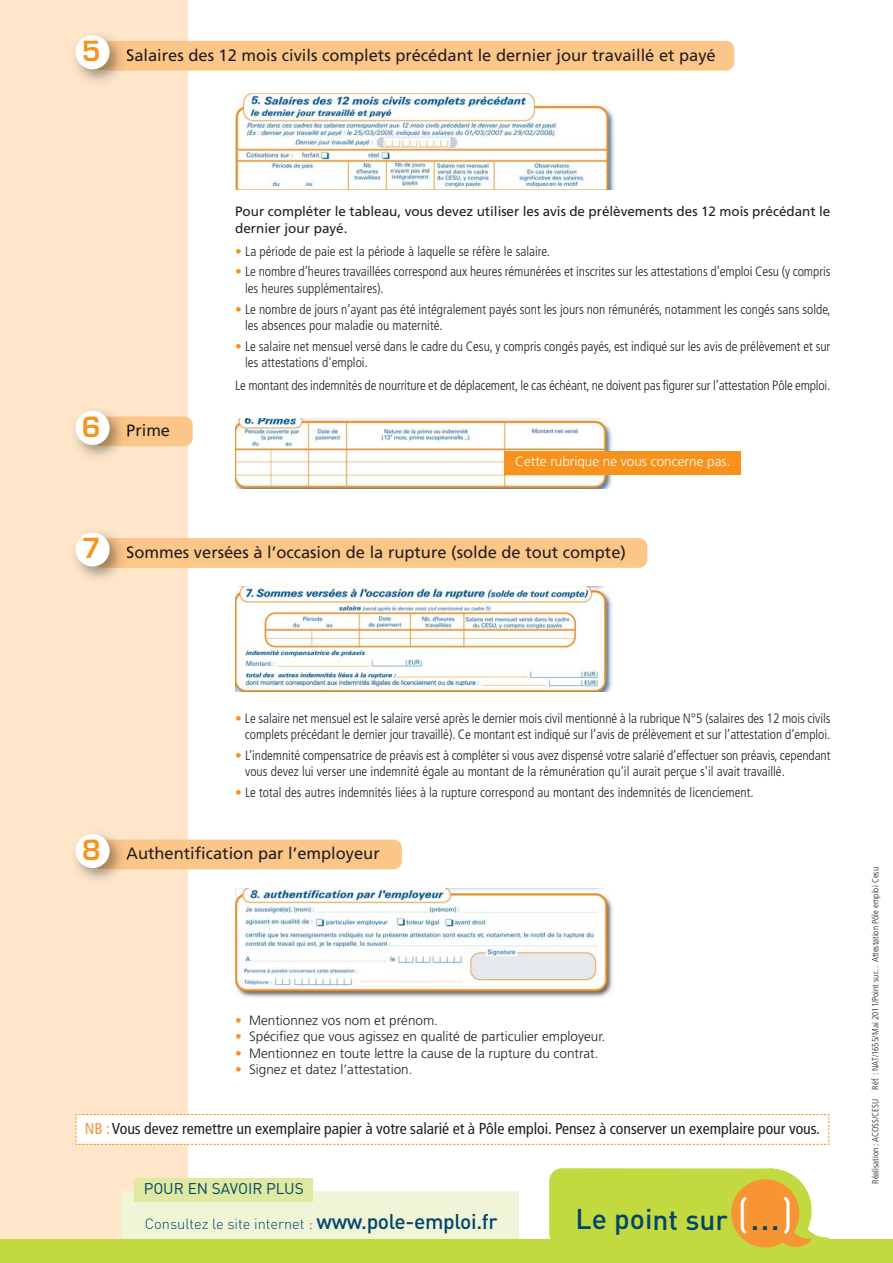
<style>
.page{position:relative;width:893px;height:1263px;background:#fff}
.page>*{position:absolute;margin:0;border:0;box-sizing:border-box;transform-origin:0 0}
.t1{font:500 28.2px "DIN";color:#00446b}
.t2{font:16.5px "Frutiger";color:#231f20}
.t3{font:condensed 15.75px "Frutiger";color:#231f20}
.t4{font:15.3px "DIN";color:#00446b}
.t5{font:300 14.7px "DIN";color:#00446b}
.t6{font:300 condensed 13.5px/16.5px "Frutiger";letter-spacing:-.005em;color:#231f20}
.t7{font:300 13.5px "Frutiger";color:#231f20}
.t8{font:13.5px/16.5px "Frutiger";color:#231f20}
.t9{font:300 13.5px "Frutiger";color:#fff}
.t10{font:300 condensed 9px "Frutiger";color:#231f20}
.s1{font-family:"Eurostile";font-weight:600;font-size:27px;color:#f7931d}
.s2{color:#f7931d}
.s3{color:#f79433}
.s4{font-weight:500;font-size:21px}
.s5{font-weight:400;font-size:41.4px;color:#fff}
.s6{font-weight:400;font-size:41.4px}
</style>
<div class="page">
<div style="left:0;top:0;width:187px;height:1249px;background:#ffe5ca"></div>
<div style="left:121px;top:1191px;width:397px;height:72px;background:#f0f5d8"></div>
<div style="left:135px;top:1178px;width:178px;height:24px;background:#dfe9a2"></div>
<div style="left:0;top:1239px;width:893px;height:24px;background:#c3d940"></div>
<img style="left:235px;top:889px;width:380px;height:108px">
<div style="left:92px;top:41px;width:642px;height:30px;background:#fdc689;border-radius:9px"></div>
<img style="left:75px;top:35px;width:54px;height:47px">
<img style="left:92px;top:67px;width:9px;height:4px">
<svg style="left:127px;top:48px;width:2px;height:13px"></svg>
<div style="left:76px;top:35px;width:34px;height:34px;background:#fff;border-radius:50%"></div>
<img style="left:235px;top:93px;width:380px;height:97px">
<div style="left:92px;top:839px;width:310px;height:30px;background:#fdc689;border-radius:9px"></div>
<img style="left:75px;top:834px;width:54px;height:46px">
<img style="left:92px;top:866px;width:9px;height:3px">
<img style="left:126px;top:847px;width:3px;height:16px">
<div style="left:76px;top:834px;width:34px;height:34px;background:#fff;border-radius:50%"></div>
<div style="left:92px;top:416px;width:101px;height:30px;background:#fdc689;border-radius:9px"></div>
<img style="left:75px;top:411px;width:54px;height:46px">
<img style="left:92px;top:443px;width:9px;height:3px">
<svg style="left:128px;top:424px;width:1px;height:13px"></svg>
<div style="left:76px;top:411px;width:34px;height:34px;background:#fff;border-radius:50%"></div>
<img style="left:235px;top:418px;width:378px;height:71px">
<div style="left:92px;top:538px;width:555px;height:30px;background:#fdc689;border-radius:9px"></div>
<img style="left:75px;top:532px;width:52px;height:47px">
<img style="left:92px;top:564px;width:9px;height:4px">
<svg style="left:127px;top:546px;width:2px;height:12px"></svg>
<div style="left:76px;top:532px;width:34px;height:34px;background:#fff;border-radius:50%"></div>
<img style="left:235px;top:587px;width:378px;height:105px">
<div style="left:505px;top:451px;width:236px;height:24px;background:#f7931d"></div>
<div style="left:549px;top:1168px;width:235px;height:78px;background:#c3d940;border-radius:13px"></div>
<svg style="left:730px;top:1168px;width:99px;height:80px"></svg>
<svg style="left:75px;top:1114px;width:755px;height:31px"></svg>
<p class="t2" style="left:82px;top:48px;width:635px"><span class="s1">5</span> Salaires des 12 mois civils complets précédant le dernier jour travaillé et payé</p>
<p class="t2" style="left:82px;top:424px;width:90px"><span class="s1">6</span> Prime</p>
<p class="t8" style="left:235px;top:204px;width:597px">Pour compléter le tableau, vous devez utiliser les avis de prélèvements des 12 mois précédant le dernier jour payé.</p>
<p class="t6" style="left:235px;top:244px;width:316px"><span class="s2">•</span> La période de paie est la période à laquelle se réfère le salaire.</p>
<p class="t6" style="left:245px;top:265px;width:587px;text-indent:-10px"><span class="s2">•</span> Le nombre d’heures travaillées correspond aux heures rémunérées et inscrites sur les attestations d’emploi Cesu (y compris les heures supplémentaires).</p>
<p class="t6" style="left:245px;top:302px;width:587px;text-indent:-10px"><span class="s2">•</span> Le nombre de jours n’ayant pas été intégralement payés sont les jours non rémunérés, notamment les congés sans solde, les absences pour maladie ou maternité.</p>
<p class="t6" style="left:245px;top:339px;width:587px;text-indent:-10px"><span class="s2">•</span> Le salaire net mensuel versé dans le cadre du Cesu, y compris congés payés, est indiqué sur les avis de prélèvement et sur les attestations d'emploi.</p>
<p class="t6" style="left:235px;top:378px;width:597px">Le montant des indemnités de nourriture et de déplacement, le cas échéant, ne doivent pas figurer sur l’attestation Pôle emploi.</p>
<p class="t9" style="left:515px;top:456px;width:217px">Cette rubrique ne vous concerne pas.</p>
<p class="t2" style="left:82px;top:546px;width:546px"><span class="s1">7</span> Sommes versées à l’occasion de la rupture (solde de tout compte)</p>
<p class="t6" style="left:235px;top:711px;width:597px;text-align:right"><span class="s2">•</span> Le salaire net mensuel est le salaire versé après le dernier mois civil mentionné à la rubrique N°5 (salaires des 12 mois civils complets précédant le dernier jour travaillé). Ce montant est indiqué sur l’avis de prélèvement et sur l’attestation d’emploi.</p>
<p class="t6" style="left:245px;top:748px;width:587px;text-indent:-10px"><span class="s2">•</span> L’indemnité compensatrice de préavis est à compléter si vous avez dispensé votre salarié d’effectuer son préavis, cependant vous devez lui verser une indemnité égale au montant de la rémunération qu'il aurait perçue s'il avait travaillé.</p>
<p class="t6" style="left:235px;top:785px;width:520px"><span class="s2">•</span> Le total des autres indemnités liées à la rupture correspond au montant des indemnités de licenciement.</p>
<p class="t2" style="left:82px;top:847px;width:299px"><span class="s1">8</span> Authentification par l’employeur</p>
<p class="t7" style="left:235px;top:1015px;width:204px"><span class="s2">•</span> Mentionnez vos nom et prénom.</p>
<p class="t7" style="left:235px;top:1031px;width:372px"><span class="s2">•</span> Spécifiez que vous agissez en qualité de particulier employeur.</p>
<p class="t7" style="left:235px;top:1048px;width:365px"><span class="s2">•</span> Mentionnez en toute lettre la cause de la rupture du contrat.</p>
<p class="t7" style="left:235px;top:1064px;width:179px"><span class="s2">•</span> Signez et datez l’attestation.</p>
<p class="t3" style="left:85px;top:1122px;width:737px"><span class="s3">NB :</span>Vous devez remettre un exemplaire papier à votre salarié et à Pôle emploi. Pensez à conserver un exemplaire pour vous.</p>
<p class="t4" style="left:144px;top:1183px;width:162px">POUR EN SAVOIR PLUS</p>
<p class="t5" style="left:145px;top:1218px;width:354px">Consultez le site internet : <span class="s4">www.pole-emploi.fr</span></p>
<h1 class="t1" style="left:575px;top:1209px;width:219px">Le point sur <span class="s5">(</span><span class="s6">…</span><span class="s5">)</span></h1>
<p class="t10" style="left:872px;top:1184px;width:318px;rotate:-90deg">Réalisation : ACOSS/CESU Réf. : NAT/1655/Mai 2011/Point sur... Attestation Pôle emploi Cesu</p>
</div>
